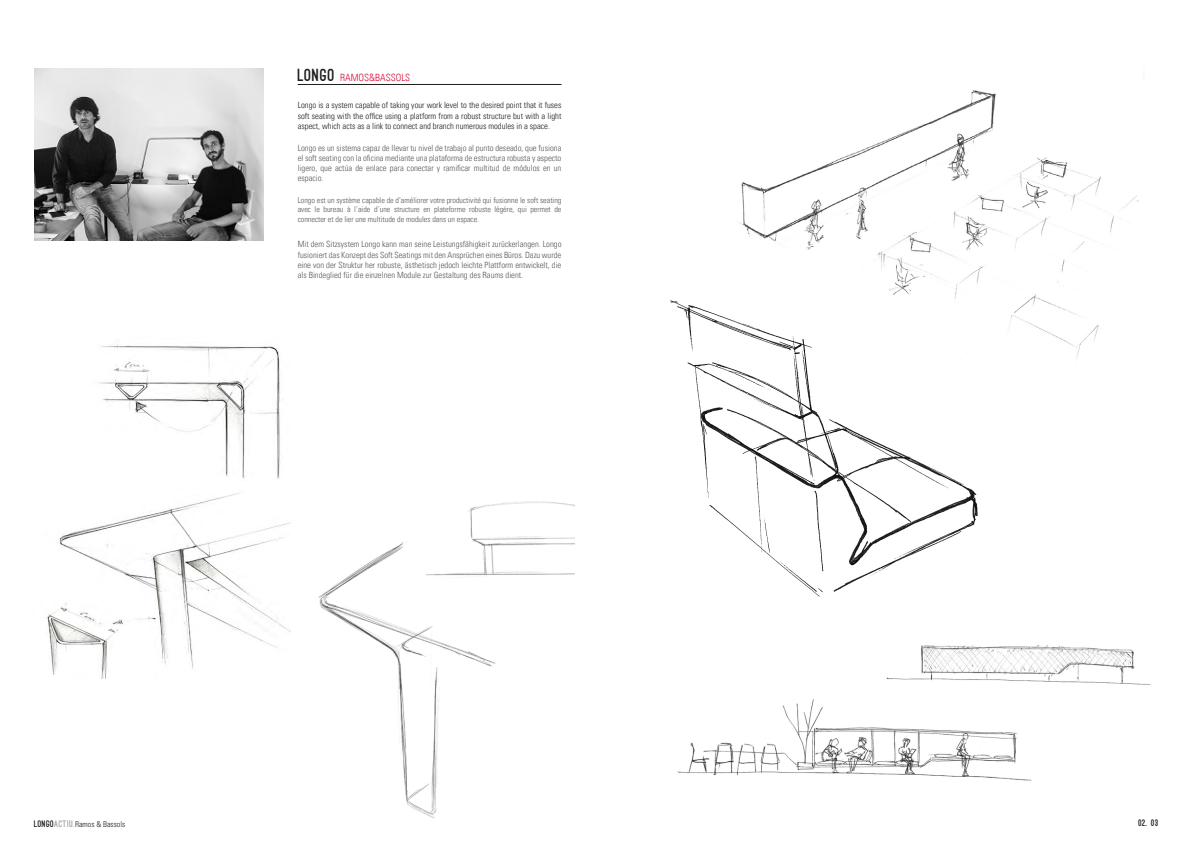
<style>
.page{position:relative;width:1191px;height:842px;background:#fff}
.page>*{position:absolute;margin:0;border:0;box-sizing:border-box;transform-origin:0 0}
.t1{font:900 16.7px "Ostrich Sans";letter-spacing:.05em;color:#1d1d1b}
.t2{font:10px "Univers Com 47 Light Cond";color:#d1123c}
.t3{font:900 9px "Ostrich Sans";color:#1d1d1b}
.textos_traducc-pag_o{font:8.6px/10.3px "Univers Com 47 Light Cond";color:#575756;text-align:justify}
.t4{font:8.6px/10.3px "Univers Com 47 Light Cond";color:#1d1d1b;text-align:justify}
.textos_traducc-pag_o-2{font:8px/9.6px "Univers Com 47 Light Cond";color:#575756;text-align:justify}
.t5{font:300 condensed 8px "Univers";color:#1d1d1b}
.s1{font-family:"Ostrich Sans";font-weight:900;font-stretch:normal;font-size:9px}
.s2{font-family:"Ostrich Sans";font-weight:900;font-stretch:normal;font-size:9px;color:#a1a1a1}
.s3{font-family:"Ostrich Sans";font-weight:500;font-stretch:normal;font-size:10.9px}
</style>
<div class="page">
<img style="left:46px;top:344px;width:245px;height:334px">
<img style="left:34px;top:68px;width:230px;height:172px">
<img style="left:677px;top:644px;width:474px;height:137px">
<img style="left:737px;top:90px;width:402px;height:270px">
<img style="left:318px;top:501px;width:256px;height:318px">
<img style="left:670px;top:299px;width:327px;height:298px">
<hr style="left:298px;top:84px;width:263px;height:1px;background:#1d1d1b">
<p class="t1" style="left:298px;top:68px;width:38px">LONGO</p>
<p class="t2" style="left:340px;top:71px;width:72px">RAMOS&amp;BASSOLS</p>
<p class="t4" style="left:298px;top:100px;width:265px">Longo is a system capable of taking your work level to the desired point that it fuses soft seating with the office using a platform from a robust structure but with a light aspect, which acts as a link to connect and branch numerous modules in a space.</p>
<p class="textos_traducc-pag_o" style="left:298px;top:142px;width:265px">Longo es un sistema capaz de llevar tu nivel de trabajo al punto deseado, que fusiona el soft seating con la oficina mediante una plataforma de estructura robusta y aspecto ligero, que actúa de enlace para conectar y ramificar multitud de módulos en un espacio.</p>
<p class="textos_traducc-pag_o-2" style="left:298px;top:195px;width:265px">Longo est un système capable de d’améliorer votre productivité qui fusionne le soft seating avec le bureau à l´aide d´une structure en plateforme robuste légére, qui permet de connecter et de lier une multitude de modules dans un espace.</p>
<p class="textos_traducc-pag_o" style="left:298px;top:239px;width:265px">Mit dem Sitzsystem Longo kann man seine Leistungsfähigkeit zurückerlangen. Longo fusioniert das Konzept des Soft Seatings mit den Ansprüchen eines Büros. Dazu wurde eine von der Struktur her robuste, ästhetisch jedoch leichte Plattform entwickelt, die als Bindeglied für die einzelnen Module zur Gestaltung des Raums dient.</p>
<p class="t5" style="left:34px;top:819px;width:93px"><span class="s1">LONGO</span><span class="s2">ACTIU</span><span class="s3">.</span>Ramos &amp; Bassols</p>
<p class="t3" style="left:1138px;top:820px;width:21px">02. 03</p>
</div>
